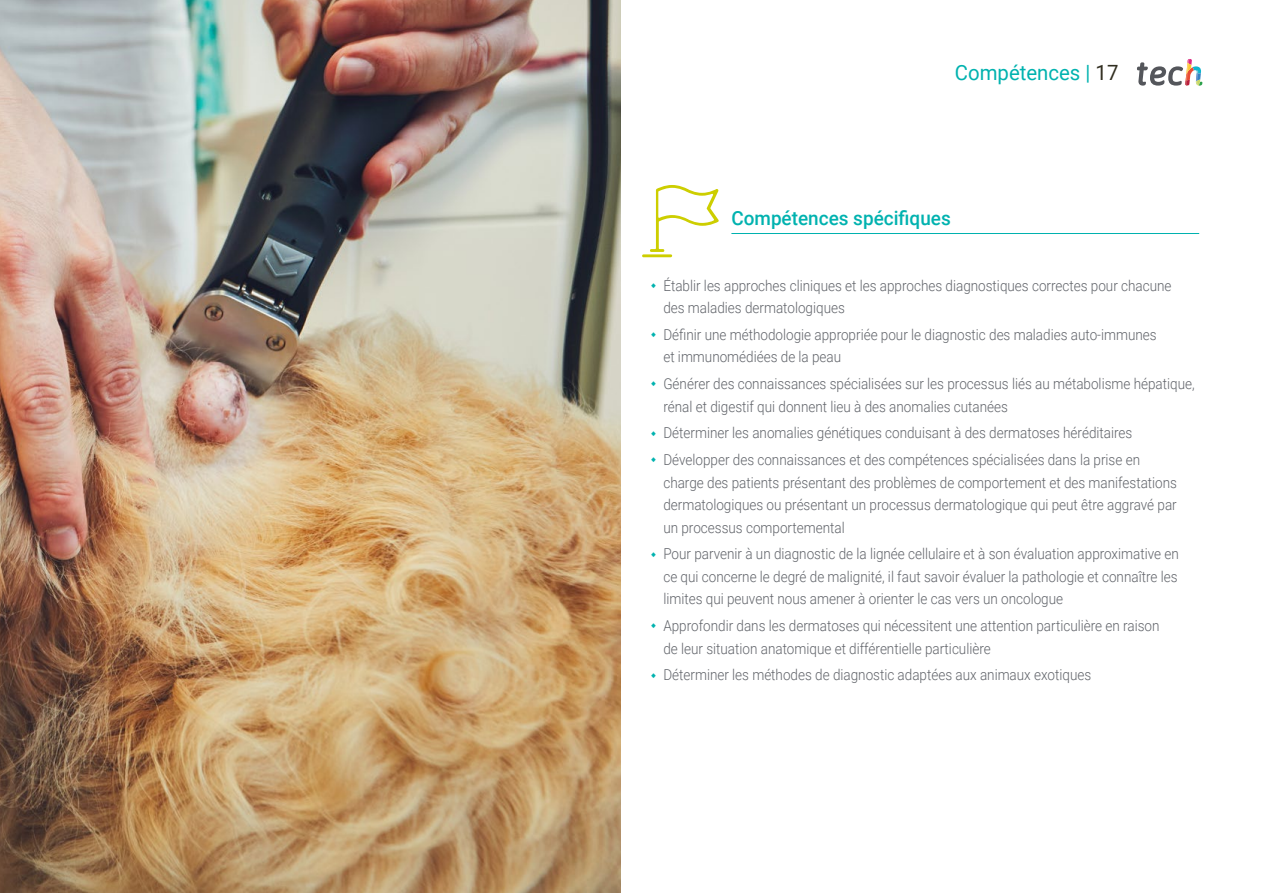
<style>
.page{position:relative;width:1263px;height:893px;background:#fff}
.page>*{position:absolute;margin:0;border:0;box-sizing:border-box;transform-origin:0 0}
.t1{font:21px "Roboto";color:#00b2af}
.t2{font:500 19.5px "Roboto";color:#00b2af}
.t3{font:300 15px/22.5px "Roboto";color:#61646a;scale:.9 1}
.s1{color:#312e20}
</style>
<div class="page">
<img style="left:0;top:0;width:621px;height:893px">
<svg style="left:1137px;top:59px;width:65px;height:27px"></svg>
<hr style="left:731px;top:233px;width:468px;height:1px;background:#00b2af">
<hr style="left:642px;top:254px;width:30px;height:3px;background:#cdce00">
<svg style="left:650px;top:185px;width:69px;height:67px"></svg>
<h1 class="t1" style="left:955px;top:57px;width:165px">Compétences | <span class="s1">17</span></h1>
<h2 class="t2" style="left:731px;top:205px;width:221px">Compétences spécifiques</h2>
<p class="t3" style="left:663px;top:273px;width:566px">Établir les approches cliniques et les approches diagnostiques correctes pour chacune des maladies dermatologiques</p>
<p class="t3" style="left:663px;top:323px;width:550px">Définir une méthodologie appropriée pour le diagnostic des maladies auto-immunes et immunomédiées de la peau</p>
<p class="t3" style="left:663px;top:372px;width:592px">Générer des connaissances spécialisées sur les processus liés au métabolisme hépatique, rénal et digestif qui donnent lieu à des anomalies cutanées</p>
<p class="t3" style="left:663px;top:419px;width:531px;line-height:26.7px">Déterminer les anomalies génétiques conduisant à des dermatoses héréditaires<br>Développer des connaissances et des compétences spécialisées dans la prise en</p>
<p class="t3" style="left:663px;top:470px;width:572px;text-align:justify">charge des patients présentant des problèmes de comportement et des manifestations dermatologiques ou présentant un processus dermatologique qui peut être aggravé par un processus comportemental</p>
<p class="t3" style="left:663px;top:542px;width:574px;text-align:justify">Pour parvenir à un diagnostic de la lignée cellulaire et à son évaluation approximative en ce qui concerne le degré de malignité, il faut savoir évaluer la pathologie et connaître les limites qui peuvent nous amener à orienter le cas vers un oncologue</p>
<p class="t3" style="left:663px;top:614px;width:553px">Approfondir dans les dermatoses qui nécessitent une attention particulière en raison de leur situation anatomique et différentielle particulière</p>
<p class="t3" style="left:663px;top:663px;width:477px">Déterminer les méthodes de diagnostic adaptées aux animaux exotiques</p>
</div>
